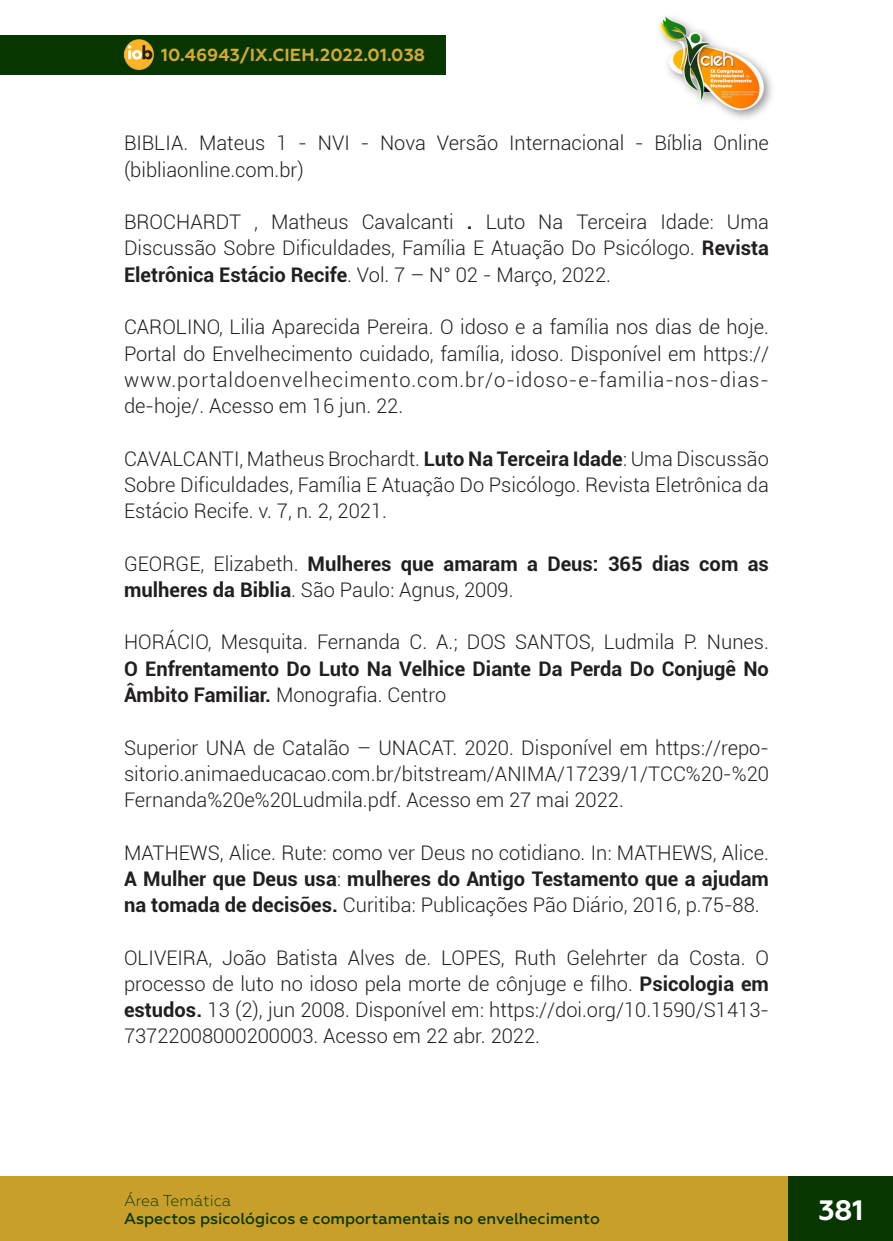
<style>
.page{position:relative;width:893px;height:1241px;background:#fff}
.page>*{position:absolute;margin:0;border:0;box-sizing:border-box;transform-origin:0 0}
.t1{font:700 28px "Geometria";color:#fff}
._13_REFERENCIAS{font:300 20.12px/26.2px "Roboto";color:#231f20;text-align:justify}
._13_REFERENCIAS-2{font:700 20.12px/26.2px "Roboto";color:#231f20}
.t2{font:700 17.5px "Geometria";letter-spacing:.01em;color:#d2a935}
.t3{font:500 15.75px "Geometria";color:#083600}
.t4{font:300 15.75px "Geometria";color:#083600}
.s1{font-weight:700}
.s2{font-weight:300}
</style>
<div class="page">
<div style="left:0;top:1176px;width:893px;height:64px;background:#c89f2b"></div>
<div style="left:0;top:35px;width:446px;height:39px;background:#083600"></div>
<img style="left:124px;top:40px;width:30px;height:29px">
<div style="left:789px;top:1176px;width:104px;height:64px;background:#083600"></div>
<div style="left:655px;top:12px;width:121px;height:111px;background:#231f20;opacity:.5"></div>
<img style="left:656px;top:12px;width:113px;height:100px">
<p class="t2" style="left:161px;top:45px;width:265px">10.46943/IX.CIEH.2022.01.038</p>
<p class="_13_REFERENCIAS" style="left:124px;top:129px;width:646px">BIBLIA. Mateus 1 - NVI - Nova Versão Internacional - Bíblia Online (bibliaonline.com.br)</p>
<p class="_13_REFERENCIAS" style="left:124px;top:208px;width:646px">BROCHARDT , Matheus Cavalcanti <span class="s1">.</span> Luto Na Terceira Idade: Uma Discussão Sobre Dificuldades, Família E Atuação Do Psicólogo. <span class="s1">Revista Eletrônica Estácio Recife</span>. Vol. 7 – N° 02 - Março, 2022.</p>
<p class="_13_REFERENCIAS" style="left:124px;top:313px;width:646px">CAROLINO, Lilia Aparecida Pereira. O idoso e a família nos dias de hoje.<br>Portal do Envelhecimento cuidado, família, idoso. Disponível em https:// www.portaldoenvelhecimento.com.br/o-idoso-e-familia-nos-dias&shy;de-hoje/. Acesso em 16 jun. 22.</p>
<p class="_13_REFERENCIAS" style="left:124px;top:444px;width:646px">CAVALCANTI, Matheus Brochardt. <span class="s1">Luto Na Terceira Idade</span>: Uma Discussão Sobre Dificuldades, Família E Atuação Do Psicólogo. Revista Eletrônica da Estácio Recife. v. 7, n. 2, 2021.</p>
<p class="_13_REFERENCIAS-2" style="left:124px;top:549px;width:646px"><span class="s2">GEORGE, Elizabeth.</span> Mulheres que amaram a Deus: 365 dias com as mulheres da Biblia<span class="s2">. São Paulo: Agnus, 2009.</span></p>
<p class="_13_REFERENCIAS" style="left:124px;top:628px;width:646px">HORÁCIO, Mesquita. Fernanda C. A.; DOS SANTOS, Ludmila P. Nunes.<br><span class="s1">O Enfrentamento Do Luto Na Velhice Diante Da Perda Do Conjugê No Âmbito Familiar.</span> Monografia. Centro</p>
<p class="_13_REFERENCIAS" style="left:124px;top:733px;width:646px">Superior UNA de Catalão – UNACAT. 2020. Disponível em https://repo&shy;sitorio.animaeducacao.com.br/bitstream/ANIMA/17239/1/TCC%20-%20<br>Fernanda%20e%20Ludmila.pdf. Acesso em 27 mai 2022.</p>
<p class="_13_REFERENCIAS" style="left:124px;top:838px;width:646px">MATHEWS, Alice. Rute: como ver Deus no cotidiano. In: MATHEWS, Alice.<br><span class="s1">A Mulher que Deus usa</span>: <span class="s1">mulheres do Antigo Testamento que a ajudam na tomada de decisões.</span> Curitiba: Publicações Pão Diário, 2016, p.75-88.</p>
<p class="_13_REFERENCIAS" style="left:124px;top:943px;width:646px">OLIVEIRA, João Batista Alves de. LOPES, Ruth Gelehrter da Costa. O processo de luto no idoso pela morte de cônjuge e filho. <span class="s1">Psicologia em estudos.</span> 13 (2), jun 2008. Disponível em: https://doi.org/10.1590/S1413- 73722008000200003. Acesso em 22 abr. 2022.</p>
<p class="t4" style="left:124px;top:1191px;width:109px">Área Temática</p>
<p class="t3" style="left:124px;top:1208px;width:477px">Aspectos psicológicos e comportamentais no envelhecimento</p>
<h1 class="t1" style="left:818px;top:1192px;width:46px">381</h1>
</div>
